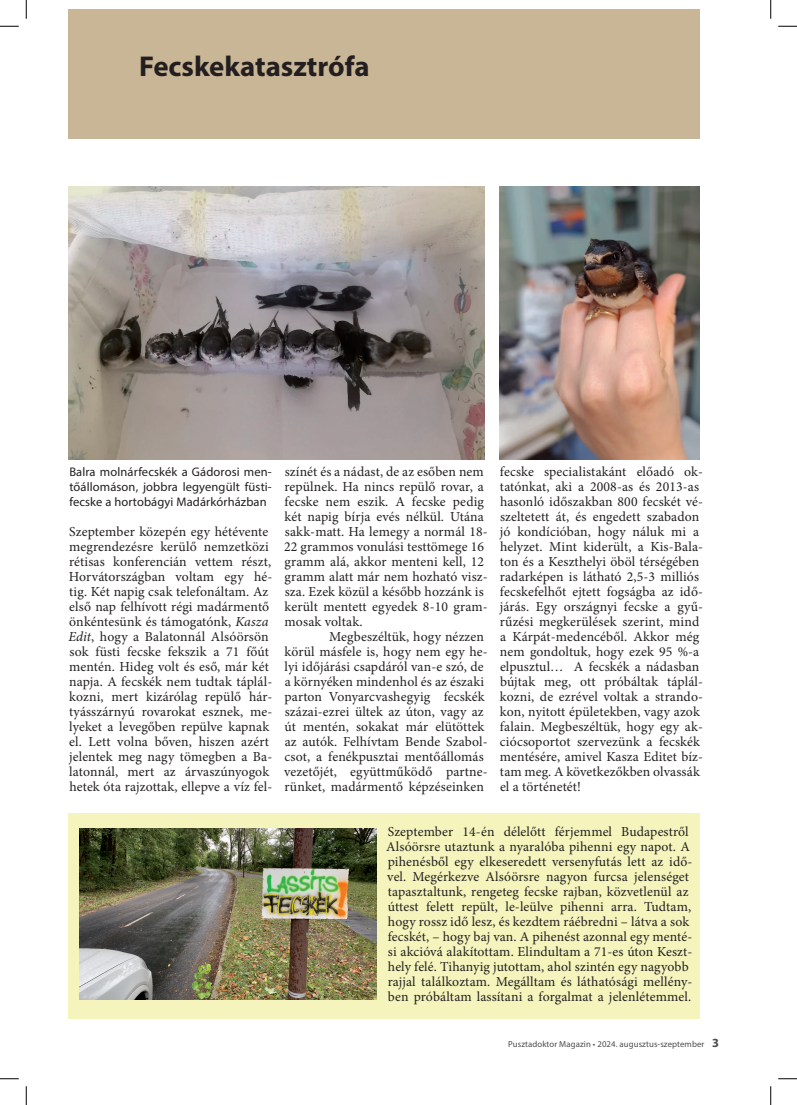
<style>
.page{position:relative;width:797px;height:1105px;background:#fff}
.page>*{position:absolute;margin:0;border:0;box-sizing:border-box;transform-origin:0 0}
.t1{font:700 28.75px "Myriad Pro";color:#231f20}
.t2{font:13.75px/15px "Minion Pro";letter-spacing:.01em;color:#231f20}
.t3{font:12.5px/15px "Myriad Pro";letter-spacing:.01em;color:#231f20;text-align:justify}
.t4{font:8.75px "Myriad Pro";letter-spacing:.01em;color:#4b4c4d}
.s1{font-style:italic}
.s2{font-weight:700;font-size:12.5px}
</style>
<div class="page">
<div style="left:69px;top:9px;width:630px;height:129px;background:#c9b696"></div>
<div style="left:69px;top:813px;width:630px;height:205px;background:#f4f4bc"></div>
<img style="left:69px;top:187px;width:415px;height:272px">
<img style="left:79px;top:828px;width:298px;height:171px">
<img style="left:499px;top:187px;width:200px;height:272px">
<svg style="left:0;top:25px;width:19px;height:2px"></svg>
<svg style="left:778px;top:25px;width:19px;height:2px"></svg>
<svg style="left:0;top:1078px;width:19px;height:1px"></svg>
<svg style="left:778px;top:1078px;width:19px;height:1px"></svg>
<svg style="left:25px;top:0;width:2px;height:19px"></svg>
<svg style="left:25px;top:1086px;width:2px;height:19px"></svg>
<svg style="left:770px;top:0;width:1px;height:19px"></svg>
<svg style="left:770px;top:1086px;width:1px;height:19px"></svg>
<h1 class="t1" style="left:139px;top:48px;width:232px">Fecskekatasztrófa</h1>
<p class="t3" style="left:69px;top:464px;width:204px">Balra molnárfecskék a Gádorosi men&shy;tőállomáson, jobbra legyengült füsti&shy;fecske a hortobágyi Madárkórházban</p>
<p class="t2" style="left:68px;top:524px;width:205px">Szeptember közepén egy hétévente megrendezésre kerülő nemzetközi rétisas konferencián vettem részt, Horvátországban voltam egy hé&shy;tig. Két napig csak telefonáltam. Az első nap felhívott régi madármentő önkéntesünk és támogatónk, <span class="s1">Kasza Edit</span>, hogy a Balatonnál Alsóörsön sok füsti fecske fekszik a 71 főút mentén. Hideg volt és eső, már két napja. A fecskék nem tudtak táplál&shy;kozni, mert kizárólag repülő hár&shy;tyásszárnyú rovarokat esznek, me&shy;lyeket a levegőben repülve kapnak el. Lett volna bőven, hiszen azért jelentek meg nagy tömegben a Ba&shy;latonnál, mert az árvaszúnyogok hetek óta rajzottak, ellepve a víz fel-</p>
<p class="t2" style="left:284px;top:464px;width:205px">színét és a nádast, de az esőben nem repülnek. Ha nincs repülő rovar, a fecske nem eszik. A fecske pedig két napig bírja evés nélkül. Utána sakk-matt. Ha lemegy a normál 18-<br>22 grammos vonulási testtömege 16 gramm alá, akkor menteni kell, 12 gramm alatt már nem hozható vis - sza. Ezek közül a később hozzánk is került mentett egyedek 8-10 gram&shy;mosak voltak.</p>
<p class="t2" style="left:284px;top:629px;width:205px;text-indent:45px">Megbeszéltük, hogy nézzen körül másfele is, hogy nem egy he&shy;lyi időjárási csapdáról van-e szó, de a környéken mindenhol és az északi parton Vonyarcvashegyig fecskék százai-ezrei ültek az úton, vagy az út mentén, sokakat már elütöttek az autók. Felhívtam Bende Szabol&shy;csot, a fenékpusztai mentőállomás vezetőjét, együttműködő partne&shy;rünket, madármentő képzéseinken</p>
<p class="t2" style="left:500px;top:464px;width:205px">fecske specialistakánt előadó ok&shy;tatónkat, aki a 2008-as és 2013-as hasonló időszakban 800 fecskét vé&shy;szeltetett át, és engedett szabadon jó kondícióban, hogy náluk mi a helyzet. Mint kiderült, a Kis-Bala&shy;ton és a Keszthelyi öböl térségében radarképen is látható 2,5-3 milliós fecskefelhőt ejtett fogságba az idő&shy;járás. Egy országnyi fecske a gyű&shy;rűzési megkerülések szerint, mind a Kárpát-medencéből. Akkor még nem gondoltuk, hogy ezek 95 %-a elpusztul… A fecskék a nádasban bújtak meg, ott próbáltak táplál&shy;kozni, de ezrével voltak a strando&shy;kon, nyitott épületekben, vagy azok falain. Megbeszéltük, hogy egy ak&shy;ciócsoportot szervezünk a fecskék mentésére, amivel Kasza Editet bíz&shy;tam meg. A következőkben olvassák el a történetét!</p>
<p class="t2" style="left:386px;top:824px;width:308px">Szeptember 14-én délelőtt férjemmel Budapestről Alsóörsre utaztunk a nyaralóba pihenni egy napot. A pihenésből egy elkeseredett versenyfutás lett az idő&shy;vel. Megérkezve Alsóörsre nagyon furcsa jelenséget tapasztaltunk, rengeteg fecske rajban, közvetlenül az úttest felett repült, le-leülve pihenni arra. Tudtam, hogy rossz idő lesz, és kezdtem ráébredni – látva a sok fecskét, – hogy baj van. A pihenést azonnal egy menté&shy;si akcióvá alakítottam. Elindultam a 71-es úton Keszt&shy;hely felé. Tihanyig jutottam, ahol szintén egy nagyobb rajjal találkoztam. Megálltam és láthatósági mellény&shy;ben próbáltam lassítani a forgalmat a jelenlétemmel.</p>
<p class="t4" style="left:508px;top:1038px;width:212px">Pusztadoktor Magazin • 2024. augusztus-szeptember <span class="s2">3</span></p>
</div>
